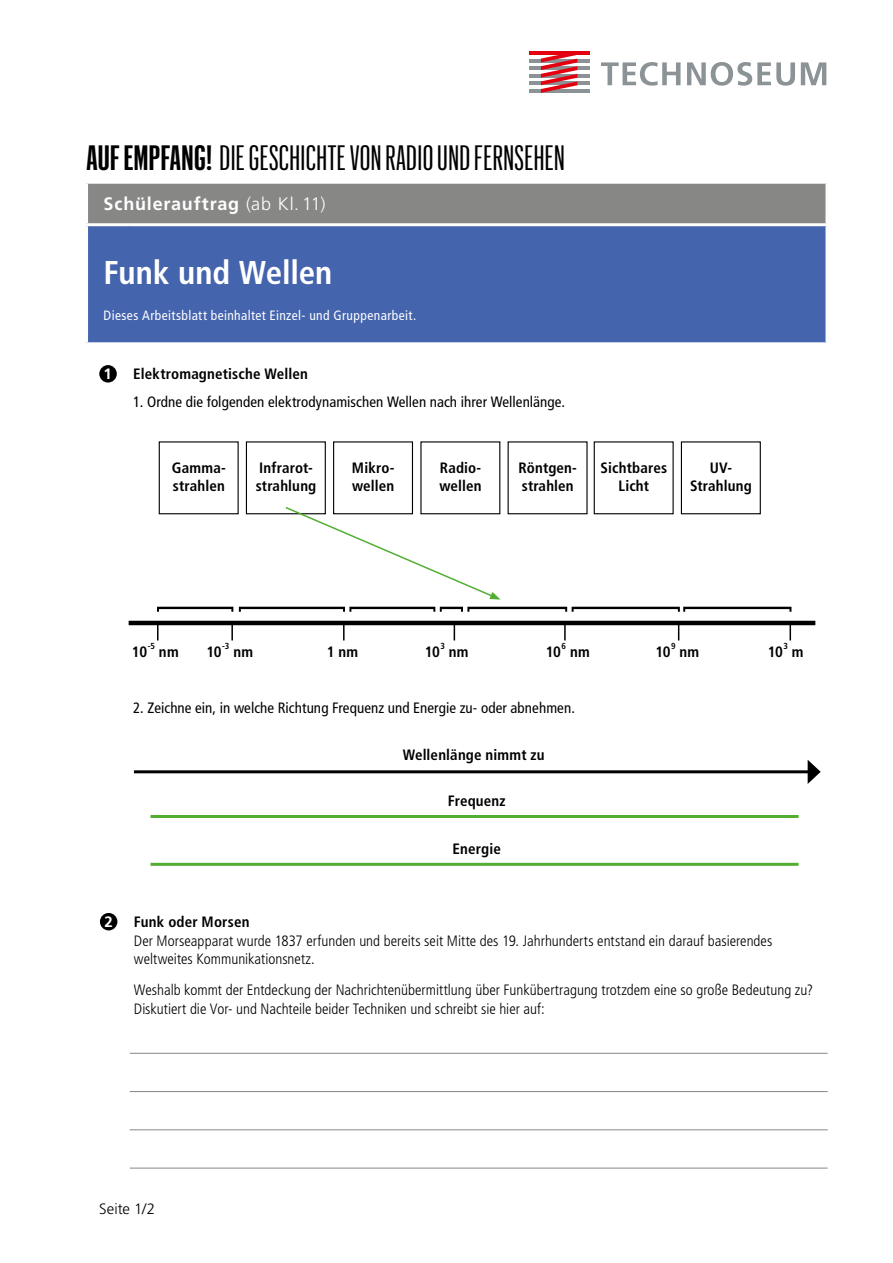
<style>
.page{position:relative;width:893px;height:1263px;background:#fff}
.page>*{position:absolute;margin:0;border:0;box-sizing:border-box;transform-origin:0 0}
.t1{font:34.5px "Graphik XX Cond";letter-spacing:.01em;color:#000}
.t2{font:700 condensed 33px "Frutiger LT Pro";color:#fff}
.t3{font:700 18px "Frutiger LT Pro";letter-spacing:.05em;color:#fff}
.t4{font:300 condensed 15px/18.8px "Frutiger LT Pro";color:#000}
.t5{font:700 condensed 15px "Frutiger LT Pro";letter-spacing:.01em;color:#000}
.t6{font:condensed 15px "Frutiger LT Pro";letter-spacing:.005em;color:#000}
.t7{font:300 15px "Frutiger LT Pro";color:#000}
.t8{font:700 15px "Frutiger LT Pro";color:#fff}
.t9{font:condensed 13.5px "Frutiger LT Pro";letter-spacing:.03em;color:#fff}
.t10{font:700 condensed 8.7px "Frutiger LT Pro";color:#000}
.s1{font-weight:600}
.s2{font-weight:300}
</style>
<div class="page">
<div style="left:87px;top:182px;width:740px;height:43px;background:#878786"></div>
<div style="left:87px;top:225px;width:740px;height:119px;background:#4464ad"></div>
<hr style="left:85px;top:181px;width:44px;height:3px;background:#fff">
<hr style="left:85px;top:184px;width:3px;height:39px;background:#fff">
<hr style="left:129px;top:181px;width:699px;height:3px;background:#fff">
<hr style="left:825px;top:184px;width:3px;height:39px;background:#fff">
<hr style="left:85px;top:223px;width:44px;height:3px;background:#fff">
<hr style="left:85px;top:226px;width:3px;height:116px;background:#fff">
<hr style="left:129px;top:223px;width:699px;height:3px;background:#fff">
<hr style="left:825px;top:226px;width:3px;height:116px;background:#fff">
<hr style="left:85px;top:342px;width:44px;height:3px;background:#fff">
<hr style="left:129px;top:342px;width:699px;height:3px;background:#fff">
<div style="left:99px;top:365px;width:18px;height:18px;background:#000;border-radius:50%"></div>
<hr style="left:529px;top:51px;width:61px;height:4px;background:#e3000f">
<hr style="left:529px;top:59px;width:61px;height:3px;background:#8c9397">
<hr style="left:529px;top:66px;width:61px;height:4px;background:#8c9397">
<hr style="left:529px;top:74px;width:61px;height:4px;background:#8c9397">
<hr style="left:529px;top:81px;width:61px;height:4px;background:#8c9397">
<hr style="left:529px;top:89px;width:61px;height:4px;background:#8c9397">
<svg style="left:541px;top:55px;width:36px;height:38px"></svg>
<svg style="left:601px;top:62px;width:225px;height:24px"></svg>
<hr style="left:134px;top:770px;width:678px;height:3px;background:#000">
<svg style="left:808px;top:760px;width:13px;height:24px"></svg>
<hr style="left:151px;top:815px;width:648px;height:3px;background:#51ae30">
<hr style="left:151px;top:863px;width:648px;height:3px;background:#51ae30">
<hr style="left:129px;top:621px;width:686px;height:4px;background:#000">
<svg style="left:157px;top:625px;width:2px;height:15px"></svg>
<svg style="left:231px;top:625px;width:2px;height:15px"></svg>
<svg style="left:343px;top:625px;width:2px;height:15px"></svg>
<svg style="left:454px;top:625px;width:1px;height:15px"></svg>
<svg style="left:564px;top:625px;width:2px;height:15px"></svg>
<svg style="left:678px;top:625px;width:1px;height:15px"></svg>
<svg style="left:789px;top:625px;width:2px;height:15px"></svg>
<svg style="left:157px;top:607px;width:76px;height:5px"></svg>
<svg style="left:239px;top:607px;width:552px;height:5px"></svg>
<div style="left:159px;top:441px;width:80px;height:73px;border:1px solid #000"></div>
<div style="left:246px;top:441px;width:80px;height:73px;border:1px solid #000"></div>
<div style="left:333px;top:441px;width:80px;height:73px;border:1px solid #000"></div>
<div style="left:594px;top:441px;width:80px;height:73px;border:1px solid #000"></div>
<div style="left:681px;top:441px;width:80px;height:73px;border:1px solid #000"></div>
<svg style="left:284px;top:506px;width:217px;height:94px"></svg>
<hr style="left:130px;top:1053px;width:698px;height:1px;background:#878786">
<hr style="left:130px;top:1091px;width:698px;height:1px;background:#878786">
<hr style="left:130px;top:1129px;width:698px;height:1px;background:#878786">
<hr style="left:130px;top:1168px;width:698px;height:1px;background:#878786">
<div style="left:100px;top:913px;width:17px;height:17px;background:#000;border-radius:50%"></div>
<p class="t1" style="left:86px;top:136px;width:480px"><span class="s1">AUF EMPFANG!</span> DIE GESCHICHTE VON RADIO UND FERNSEHEN</p>
<p class="t3" style="left:104px;top:193px;width:223px">Schülerauftrag <span class="s2">(ab Kl.11)</span></p>
<p class="t2" style="left:104px;top:252px;width:230px">Funk und Wellen</p>
<p class="t9" style="left:104px;top:308px;width:314px">Dieses Arbeitsblatt beinhaltet Einzel- und Gruppenarbeit.</p>
<p class="t8" style="left:103px;top:365px;width:10px">1</p>
<p class="t5" style="left:133px;top:365px;width:176px">Elektromagnetische Wellen</p>
<p class="t6" style="left:133px;top:393px;width:433px">1. Ordne die folgenden elektrodynamischen Wellen nach ihrer Wellenlänge.</p>
<p class="t5" style="left:172px;top:458px;width:55px">Gamma-</p>
<p class="t5" style="left:173px;top:477px;width:54px">strahlen</p>
<p class="t5" style="left:259px;top:458px;width:55px">Infrarot-</p>
<p class="t5" style="left:256px;top:477px;width:62px">strahlung</p>
<p class="t5" style="left:352px;top:458px;width:44px">Mikro-</p>
<p class="t5" style="left:352px;top:477px;width:44px">wellen</p>
<p class="t5" style="left:440px;top:458px;width:43px">Radio-</p>
<p class="t5" style="left:439px;top:477px;width:44px">wellen</p>
<p class="t5" style="left:518px;top:458px;width:60px">Röntgen-</p>
<p class="t5" style="left:522px;top:477px;width:54px">strahlen</p>
<p class="t5" style="left:601px;top:458px;width:68px">Sichtbares</p>
<p class="t5" style="left:619px;top:477px;width:32px">Licht</p>
<p class="t5" style="left:710px;top:458px;width:24px">UV-</p>
<p class="t5" style="left:690px;top:477px;width:63px">Strahlung</p>
<p class="t10" style="left:222px;top:641px;width:9px">-3</p>
<p class="t10" style="left:440px;top:641px;width:6px">3</p>
<p class="t10" style="left:562px;top:641px;width:6px">6</p>
<p class="t10" style="left:671px;top:641px;width:6px">9</p>
<p class="t10" style="left:783px;top:641px;width:6px">3</p>
<p class="t10" style="left:148px;top:641px;width:9px">-5</p>
<p class="t5" style="left:132px;top:643px;width:17px">10</p>
<p class="t5" style="left:233px;top:643px;width:21px">nm</p>
<p class="t5" style="left:206px;top:643px;width:17px">10</p>
<p class="t5" style="left:792px;top:643px;width:13px">m</p>
<p class="t5" style="left:327px;top:643px;width:33px">1 nm</p>
<p class="t5" style="left:425px;top:643px;width:17px">10</p>
<p class="t5" style="left:449px;top:643px;width:21px">nm</p>
<p class="t5" style="left:546px;top:643px;width:17px">10</p>
<p class="t5" style="left:570px;top:643px;width:21px">nm</p>
<p class="t5" style="left:655px;top:643px;width:17px">10</p>
<p class="t5" style="left:679px;top:643px;width:21px">nm</p>
<p class="t5" style="left:768px;top:643px;width:17px">10</p>
<p class="t5" style="left:159px;top:643px;width:21px">nm</p>
<p class="t6" style="left:133px;top:699px;width:443px">2. Zeichne ein, in welche Richtung Frequenz und Energie zu- oder abnehmen.</p>
<p class="t5" style="left:403px;top:745px;width:143px">Wellenlänge nimmt zu</p>
<p class="t5" style="left:448px;top:792px;width:59px">Frequenz</p>
<p class="t5" style="left:452px;top:839px;width:50px">Energie</p>
<p class="t8" style="left:105px;top:912px;width:10px">2</p>
<p class="t5" style="left:134px;top:913px;width:117px">Funk oder Morsen</p>
<p class="t4" style="left:134px;top:931px;width:640px">Der Morseapparat wurde 1837 erfunden und bereits seit Mitte des 19. Jahrhunderts entstand ein darauf basierendes</p>
<p class="t4" style="left:134px;top:950px;width:182px">weltweites Kommunikationsnetz.</p>
<p class="t4" style="left:134px;top:980px;width:681px">Weshalb kommt der Entdeckung der Nachrichtenübermittlung über Funkübertragung trotzdem eine so große Bedeutung zu?<br>Diskutiert die Vor- und Nachteile beider Techniken und schreibt sie hier auf:</p>
<p class="t7" style="left:99px;top:1200px;width:57px">Seite 1/2</p>
</div>
